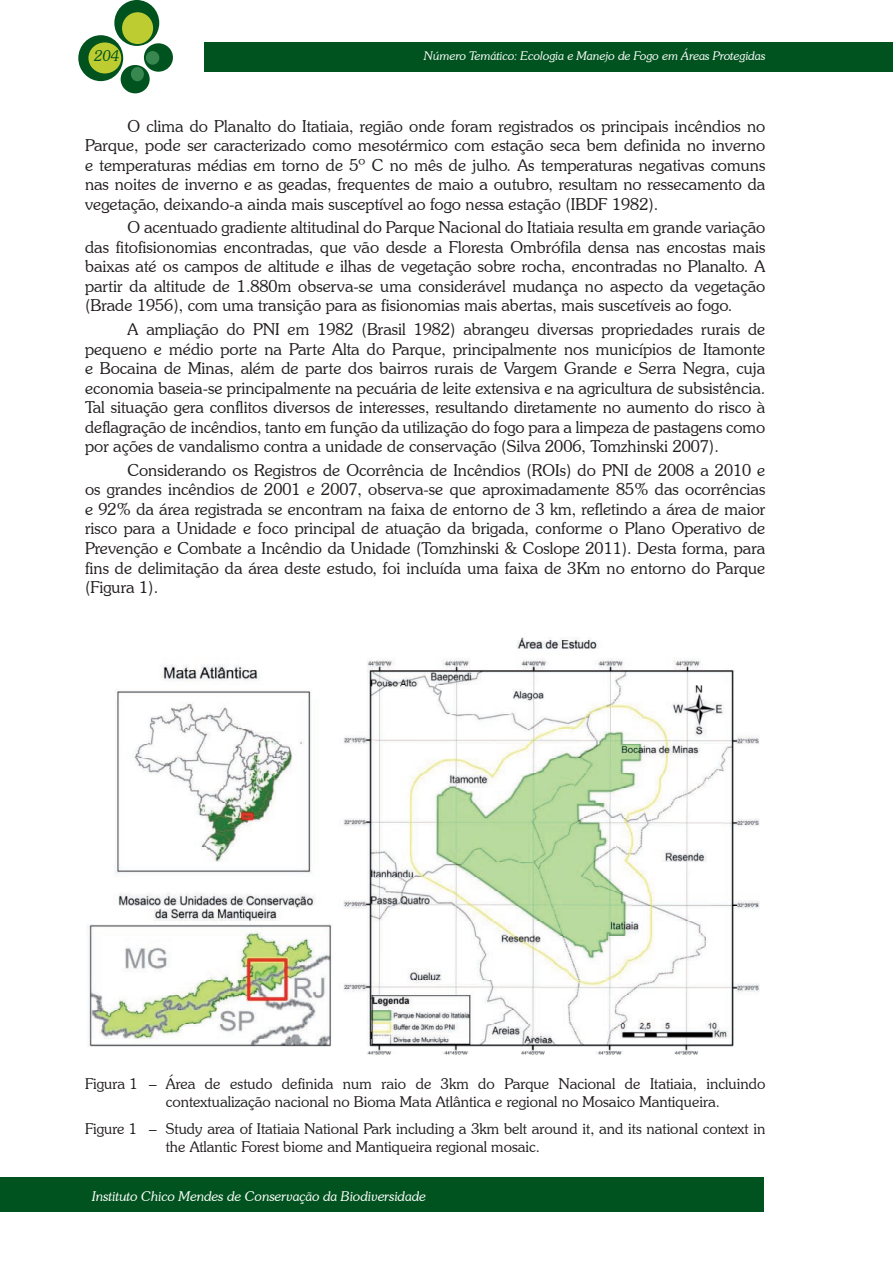
<style>
.page{position:relative;width:893px;height:1263px;background:#fff}
.page>*{position:absolute;margin:0;border:0;box-sizing:border-box;transform-origin:0 0}
.t1{font:300 16.5px/19.5px "Souvenir IT Cby BT";color:#231f20;text-align:justify}
.t2{font:300 15px/18px "Souvenir IT Cby BT";color:#231f20}
.t3{font:italic 300 15px "Souvenir IT Cby BT";color:#00531e}
.t4{font:italic 300 13.5px "Souvenir IT Cby BT";color:#fff}
.t5{font:italic 300 12px "Souvenir IT Cby BT";color:#fff}
</style>
<div class="page">
<div style="left:204px;top:43px;width:689px;height:29px;background:#00531e"></div>
<div style="left:114px;top:0;width:45px;height:46px;background:#00531e;border-radius:50%"></div>
<div style="left:78px;top:35px;width:45px;height:46px;background:#00531e;border-radius:50%"></div>
<div style="left:144px;top:43px;width:29px;height:29px;background:#00531e;border-radius:50%"></div>
<div style="left:121px;top:65px;width:29px;height:28px;background:#00531e;border-radius:50%"></div>
<div style="left:122px;top:12px;width:31px;height:32px;background:#bdcd31;border-radius:50%"></div>
<div style="left:88px;top:42px;width:33px;height:31px;background:#bdcd31;border-radius:50%"></div>
<div style="left:146px;top:51px;width:13px;height:14px;background:#388750;border-radius:50%"></div>
<div style="left:131px;top:67px;width:13px;height:14px;background:#388750;border-radius:50%"></div>
<div style="left:0;top:1178px;width:764px;height:34px;background:#00531e"></div>
<img style="left:87px;top:637px;width:673px;height:418px">
<p class="t3" style="left:95px;top:46px;width:26px">204</p>
<p class="t5" style="left:424px;top:49px;width:343px">Número Temático: Ecologia e Manejo de Fogo em Áreas Protegidas</p>
<p class="t1" style="left:85px;top:116px;width:682px;text-indent:43px">O clima do Planalto do Itatiaia, região onde foram registrados os principais incêndios no Parque, pode ser caracterizado como mesotérmico com estação seca bem definida no inverno e temperaturas médias em torno de 5º C no mês de julho. As temperaturas negativas comuns nas noites de inverno e as geadas, frequentes de maio a outubro, resultam no ressecamento da vegetação, deixando-a ainda mais susceptível ao fogo nessa estação (IBDF 1982).</p>
<p class="t1" style="left:85px;top:218px;width:682px;text-indent:43px">O acentuado gradiente altitudinal do Parque Nacional do Itatiaia resulta em grande variação das fitofisionomias encontradas, que vão desde a Floresta Ombrófila densa nas encostas mais baixas até os campos de altitude e ilhas de vegetação sobre rocha, encontradas no Planalto. A partir da altitude de 1.880m observa-se uma considerável mudança no aspecto da vegetação (Brade 1956), com uma transição para as fisionomias mais abertas, mais suscetíveis ao fogo.</p>
<p class="t1" style="left:85px;top:319px;width:682px;text-indent:43px">A ampliação do PNI em 1982 (Brasil 1982) abrangeu diversas propriedades rurais de pequeno e médio porte na Parte Alta do Parque, principalmente nos municípios de Itamonte e Bocaina de Minas, além de parte dos bairros rurais de Vargem Grande e Serra Negra, cuja economia baseia-se principalmente na pecuária de leite extensiva e na agricultura de subsistência.<br>Tal situação gera conflitos diversos de interesses, resultando diretamente no aumento do risco à deflagração de incêndios, tanto em função da utilização do fogo para a limpeza de pastagens como por ações de vandalismo contra a unidade de conservação (Silva 2006, Tomzhinski 2007).</p>
<p class="t1" style="left:85px;top:460px;width:682px;text-indent:43px">Considerando os Registros de Ocorrência de Incêndios (ROIs) do PNI de 2008 a 2010 e os grandes incêndios de 2001 e 2007, observa-se que aproximadamente 85% das ocorrências e 92% da área registrada se encontram na faixa de entorno de 3 km, refletindo a área de maior risco para a Unidade e foco principal de atuação da brigada, conforme o Plano Operativo de Prevenção e Combate a Incêndio da Unidade (Tomzhinski &amp; Coslope 2011). Desta forma, para fins de delimitação da área deste estudo, foi incluída uma faixa de 3Km no entorno do Parque (Figura 1).</p>
<p class="t2" style="left:166px;top:1074px;width:601px;text-indent:-81px">Figura 1 – Área de estudo definida num raio de 3km do Parque Nacional de Itatiaia, incluindo contextualização nacional no Bioma Mata Atlântica e regional no Mosaico Mantiqueira.</p>
<p class="t2" style="left:166px;top:1119px;width:601px;text-indent:-81px">Figure 1 – Study area of Itatiaia National Park including a 3km belt around it, and its national context in the Atlantic Forest biome and Mantiqueira regional mosaic.</p>
<p class="t4" style="left:92px;top:1188px;width:335px">Instituto Chico Mendes de Conservação da Biodiversidade</p>
</div>
